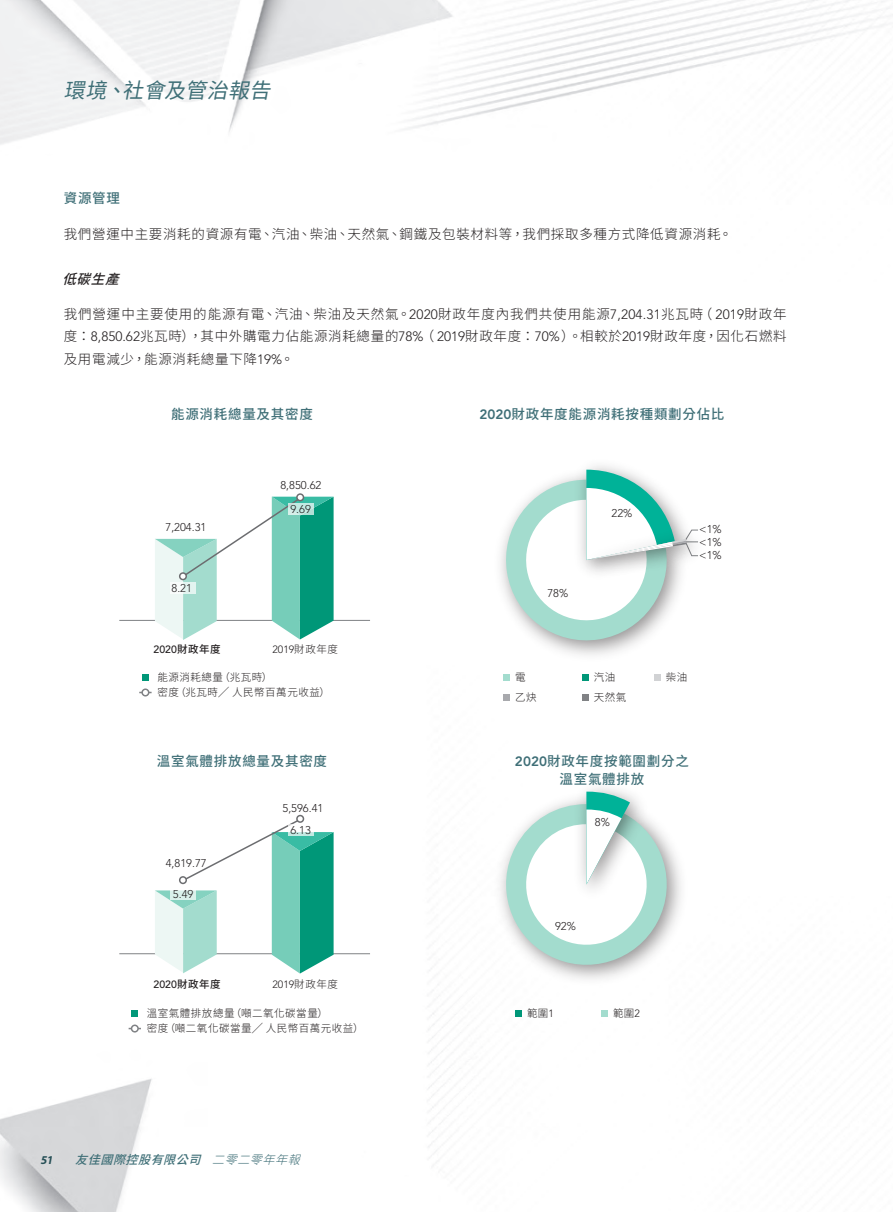
<style>
.page{position:relative;width:893px;height:1212px;background:#fff}
.page>*{position:absolute;margin:0;border:0;box-sizing:border-box;transform-origin:0 0}
.t1{font:italic 21px "Source Han Sans TC";color:#3f6f77}
.Body_Text{font:300 13.5px/22.5px "Source Han Sans TC";letter-spacing:.05em;color:#231f20}
.Heading_2{font:500 13.5px "Source Han Sans TC";letter-spacing:.055em;color:#3f6f77}
.Heading_3{font:italic 500 13.5px "Source Han Sans TC";color:#231f20}
.t2{font:italic 500 12px "Source Han Sans TC";color:#3f6f77}
.t3{font:italic 700 12px "Myriad Pro";color:#275057}
.t4{font:300 11.25px/12.9px "Avenir LT Std";color:#231f20;text-align:justify}
.Body_Text-2{font:300 10.5px "Source Han Sans TC";letter-spacing:.05em;color:#231f20}
.Body_Text-3{font:500 10.5px "Avenir LT Std";letter-spacing:.005em;color:#231f20}
.Body_Text-4{font:300 10.5px "Avenir LT Std";color:#231f20}
.s1{font-family:"Avenir LT Std"}
.s2{font-family:"Source Han Sans TC"}
.s3{font-family:"Avenir LT Std";font-weight:800}
.s4{font-weight:300}
</style>
<div class="page">
<img style="left:0;top:0;width:893px;height:1212px">
<img style="left:488px;top:786px;width:206px;height:206px">
<img style="left:568px;top:773px;width:89px;height:18px">
<svg style="left:495px;top:791px;width:183px;height:185px"></svg>
<img style="left:488px;top:461px;width:206px;height:206px">
<img style="left:568px;top:451px;width:134px;height:69px">
<img style="left:698px;top:520px;width:16px;height:67px">
<svg style="left:500px;top:470px;width:198px;height:176px"></svg>
<hr style="left:119px;top:620px;width:251px;height:1px;background:#808285">
<hr style="left:119px;top:953px;width:251px;height:1px;background:#808285">
<svg style="left:155px;top:495px;width:179px;height:145px"></svg>
<div style="left:179px;top:572px;width:8px;height:8px;border:2px solid #6c6d70;border-radius:50%"></div>
<div style="left:297px;top:494px;width:6px;height:7px;background:#fff;border-radius:50%"></div>
<div style="left:296px;top:493px;width:8px;height:8px;border:2px solid #6c6d70;border-radius:50%"></div>
<svg style="left:288px;top:503px;width:26px;height:12px"></svg>
<svg style="left:170px;top:582px;width:26px;height:11px"></svg>
<svg style="left:155px;top:817px;width:179px;height:156px"></svg>
<div style="left:179px;top:876px;width:8px;height:8px;border:2px solid #6c6d70;border-radius:50%"></div>
<div style="left:297px;top:815px;width:6px;height:7px;background:#fff;border-radius:50%"></div>
<div style="left:296px;top:815px;width:8px;height:8px;border:2px solid #6c6d70;border-radius:50%"></div>
<svg style="left:288px;top:825px;width:26px;height:11px"></svg>
<svg style="left:170px;top:888px;width:26px;height:12px"></svg>
<svg style="left:504px;top:674px;width:6px;height:6px"></svg>
<div style="left:504px;top:694px;width:6px;height:7px;background:#a8a9ad"></div>
<div style="left:515px;top:1010px;width:7px;height:6px;background:#009778"></div>
<div style="left:582px;top:674px;width:7px;height:6px;background:#009778"></div>
<div style="left:582px;top:694px;width:7px;height:7px;background:#808285"></div>
<div style="left:654px;top:674px;width:7px;height:6px;background:#d1d2d4"></div>
<div style="left:601px;top:1010px;width:7px;height:6px;background:#a3dcce"></div>
<div style="left:142px;top:674px;width:7px;height:6px;background:#009778"></div>
<div style="left:142px;top:689px;width:7px;height:7px;background:#fff;border-radius:50%"></div>
<div style="left:141px;top:688px;width:8px;height:8px;border:2px solid #808285;border-radius:50%"></div>
<svg style="left:132px;top:1010px;width:6px;height:6px"></svg>
<div style="left:132px;top:1025px;width:6px;height:7px;background:#fff;border-radius:50%"></div>
<div style="left:131px;top:1024px;width:8px;height:8px;border:2px solid #808285;border-radius:50%"></div>
<h1 class="t1" style="left:64px;top:78px;width:219px">環境社會及管治報告</h1>
<h1 class="t1" style="left:105px;top:78px;width:33px">、</h1>
<p class="Heading_2" style="left:64px;top:191px;width:58px">資源管理</p>
<p class="Body_Text" style="left:64px;top:223px;width:670px">我們營運中主要消耗的資源有電、汽油、柴油、天然氣、鋼鐵及包裝材料等，我們採取多種方式降低資源消耗。</p>
<p class="Heading_3" style="left:62px;top:271px;width:68px">低碳生產</p>
<p class="Body_Text" style="left:699px;top:303px;width:89px">（ <span class="s1">2019</span>財政年</p>
<p class="Body_Text" style="left:421px;top:303px;width:367px;text-indent:-357px">我們營運中主要使用的能源有電、汽油、柴油及天然氣。<span class="s1">2020</span>財政年度內我們共使用能源<span class="s1">7,204.31</span>兆瓦時<br>（ <span class="s1">2019</span>財政年度：<span class="s1">70%</span>）。相較於<span class="s1">2019</span>財政年度，因化石燃料</p>
<p class="Body_Text" style="left:64px;top:325px;width:361px">度：<span class="s1">8,850.62</span>兆瓦時，）其中外購電力佔能源消耗總量的<span class="s1">78%</span>及用電減少，能源消耗總量下降<span class="s1">19%</span>。</p>
<p class="Heading_2" style="left:171px;top:407px;width:143px">能源消耗總量及其密度</p>
<p class="t4" style="left:280px;top:479px;width:42px">8,850.62</p>
<p class="t4" style="left:165px;top:521px;width:42px">7,204.31</p>
<p class="t4" style="left:171px;top:582px;width:22px">8.21</p>
<p class="Body_Text-3" style="left:154px;top:643px;width:69px">2020<span class="s2">財政年度</span></p>
<p class="t4" style="left:290px;top:502px;width:22px">9.69</p>
<p class="Body_Text-4" style="left:272px;top:643px;width:67px">2019<span class="s2">財政年度</span></p>
<p class="Body_Text-2" style="left:220px;top:671px;width:54px">（兆瓦時(</p>
<p class="Body_Text-2" style="left:157px;top:671px;width:67px">能源消耗總量</p>
<p class="Body_Text-2" style="left:175px;top:686px;width:156px">（兆瓦時╱ 人民幣百萬元收益(</p>
<p class="Body_Text-2" style="left:157px;top:686px;width:23px">密度</p>
<p class="Heading_2" style="left:157px;top:754px;width:172px">溫室氣體排放總量及其密度</p>
<p class="t4" style="left:282px;top:801px;width:42px">5,596.41</p>
<p class="t4" style="left:166px;top:857px;width:42px">4,819.77</p>
<p class="t4" style="left:173px;top:888px;width:22px">5.49</p>
<p class="Body_Text-3" style="left:154px;top:978px;width:69px">2020<span class="s2">財政年度</span></p>
<p class="t4" style="left:290px;top:824px;width:22px">6.13</p>
<p class="Body_Text-4" style="left:272px;top:978px;width:67px">2019<span class="s2">財政年度</span></p>
<p class="Body_Text-2" style="left:231px;top:1007px;width:98px">（噸二氧化碳當量(</p>
<p class="Body_Text-2" style="left:147px;top:1007px;width:89px">溫室氣體排放總量</p>
<p class="Body_Text-2" style="left:165px;top:1022px;width:200px">（噸二氧化碳當量╱ 人民幣百萬元收益(</p>
<p class="Body_Text-2" style="left:147px;top:1022px;width:23px">密度</p>
<p class="Heading_2" style="left:479px;top:407px;width:247px"><span class="s3">2020</span>財政年度能源消耗按種類劃分佔比</p>
<p class="t4" style="left:547px;top:587px;width:22px">78%</p>
<p class="t4" style="left:611px;top:507px;width:22px">22%</p>
<p class="t4" style="left:699px;top:523px;width:24px">&gt;1% &gt;1% &gt;1%</p>
<p class="Body_Text-2" style="left:515px;top:671px;width:12px">電</p>
<p class="Body_Text-2" style="left:515px;top:692px;width:23px">乙炔</p>
<p class="Body_Text-2" style="left:594px;top:671px;width:23px">汽油</p>
<p class="Body_Text-2" style="left:594px;top:692px;width:34px">天然氣</p>
<p class="Body_Text-2" style="left:666px;top:671px;width:23px">柴油</p>
<p class="Heading_2" style="left:515px;top:754px;width:175px"><span class="s3">2020</span>財政年度按範圍劃分之</p>
<p class="Heading_2" style="left:559px;top:772px;width:86px">溫室氣體排放</p>
<p class="t4" style="left:595px;top:816px;width:17px">8%</p>
<p class="t4" style="left:555px;top:920px;width:22px">92%</p>
<p class="Body_Text-2" style="left:527px;top:1007px;width:28px">範圍<span class="s1">1</span></p>
<p class="Body_Text-2" style="left:613px;top:1007px;width:28px">範圍<span class="s1">2</span></p>
<p class="t3" style="left:41px;top:1152px;width:14px">51</p>
<p class="t2" style="left:75px;top:1153px;width:235px">友佳國際控股有限公司<span class="s4">二零二零年年報</span></p>
</div>
